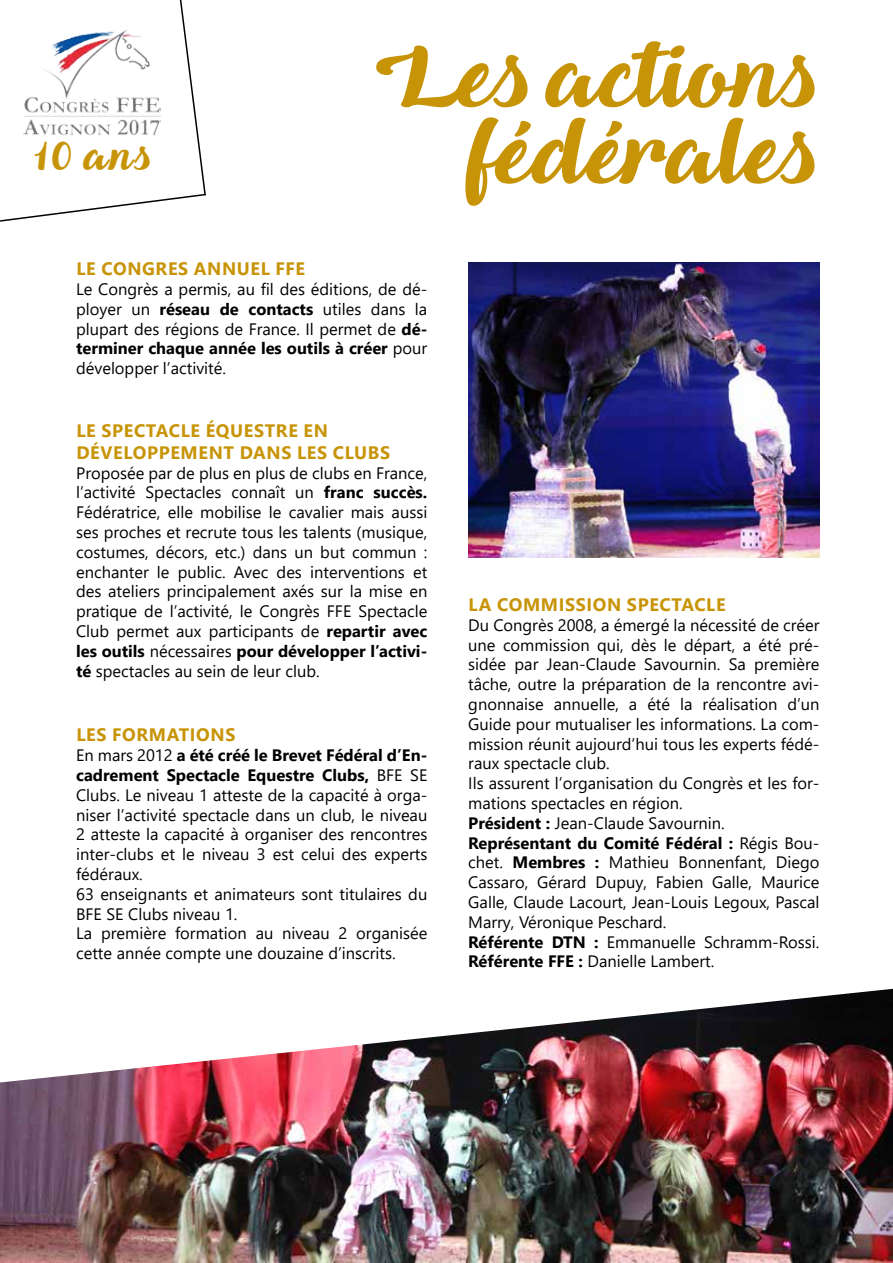
<style>
.page{position:relative;width:893px;height:1263px;background:#fff}
.page>*{position:absolute;margin:0;border:0;box-sizing:border-box;transform-origin:0 0}
.t1{font:88.5px "Queenof Heaven";color:#c89407}
.t2{font:40.5px "Queenof Heaven";color:#c89407}
.t3{font:700 18px/21.6px "Segoe UI";letter-spacing:.035em;color:#c89407}
.t4{font:16.5px/19.8px "Segoe UI";color:#000;text-align:justify}
.s1{font-weight:700}
</style>
<div class="page">
<img style="left:0;top:989px;width:893px;height:274px">
<img style="left:468px;top:262px;width:351px;height:296px">
<svg style="left:0;top:0;width:206px;height:222px"></svg>
<h2 class="t2" style="left:35px;top:131px;width:119px">10 ans</h2>
<h1 class="t1" style="left:376px;top:21px;width:445px">Les actions</h1>
<h1 class="t1" style="left:471px;top:98px;width:350px">fédérales</h1>
<p class="t3" style="left:76px;top:258px;width:230px">LE CONGRES ANNUEL FFE</p>
<p class="t4" style="left:76px;top:279px;width:353px">Le Congrès a permis, au fil des éditions, de dé&shy;ployer un <span class="s1">réseau de contacts</span> utiles dans la plupart des régions de France. Il permet de <span class="s1">dé&shy;terminer chaque année les outils à créer</span> pour développer l’activité.</p>
<p class="t3" style="left:76px;top:420px;width:315px">LE SPECTACLE ÉQUESTRE EN<br>DÉVELOPPEMENT DANS LES CLUBS</p>
<p class="t4" style="left:76px;top:462px;width:353px">Proposée par de plus en plus de clubs en France, l’activité Spectacles connaît un <span class="s1">franc succès.<br></span>Fédératrice, elle mobilise le cavalier mais aussi ses proches et recrute tous les talents (musique, costumes, décors, etc.) dans un but commun : enchanter le public. Avec des interventions et des ateliers principalement axés sur la mise en pratique de l’activité, le Congrès FFE Spectacle Club permet aux participants de <span class="s1">repartir avec les outils</span> nécessaires <span class="s1">pour développer l’activi&shy;té</span> spectacles au sein de leur club.</p>
<p class="t3" style="left:76px;top:724px;width:160px">LES FORMATIONS</p>
<p class="t4" style="left:76px;top:745px;width:353px;text-align:left">En mars 2012 <span class="s1">a été créé le Brevet Fédéral d’En&shy;cadrement Spectacle Equestre Clubs,</span> BFE SE Clubs. Le niveau 1 atteste de la capacité à orga&shy;niser l’activité spectacle dans un club, le niveau 2 atteste la capacité à organiser des rencontres inter-clubs et le niveau 3 est celui des experts fédéraux.<br>63 enseignants et animateurs sont titulaires du BFE SE Clubs niveau 1.<br>La première formation au niveau 2 organisée cette année compte une douzaine d’inscrits.</p>
<p class="t3" style="left:469px;top:593px;width:259px">LA COMMISSION SPECTACLE</p>
<p class="t4" style="left:468px;top:615px;width:353px;text-align:left">Du Congrès 2008, a émergé la nécessité de créer une commission qui, dès le départ, a été pré&shy;sidée par Jean-Claude Savournin. Sa première tâche, outre la préparation de la rencontre avi&shy;gnonnaise annuelle, a été la réalisation d’un Guide pour mutualiser les informations. La com&shy;mission réunit aujourd’hui tous les experts fédé&shy;raux spectacle club.<br>Ils assurent l’organisation du Congrès et les for&shy;mations spectacles en région.<br><span class="s1">Président :</span> Jean-Claude Savournin.<br><span class="s1">Représentant du Comité Fédéral :</span> Régis Bou&shy;chet. <span class="s1">Membres :</span> Mathieu Bonnenfant, Diego Cassaro, Gérard Dupuy, Fabien Galle, Maurice Galle, Claude Lacourt, Jean-Louis Legoux, Pascal Marry, Véronique Peschard.<br><span class="s1">Référente DTN :</span> Emmanuelle Schramm-Rossi.<br><span class="s1">Référente FFE :</span> Danielle Lambert.</p>
</div>
